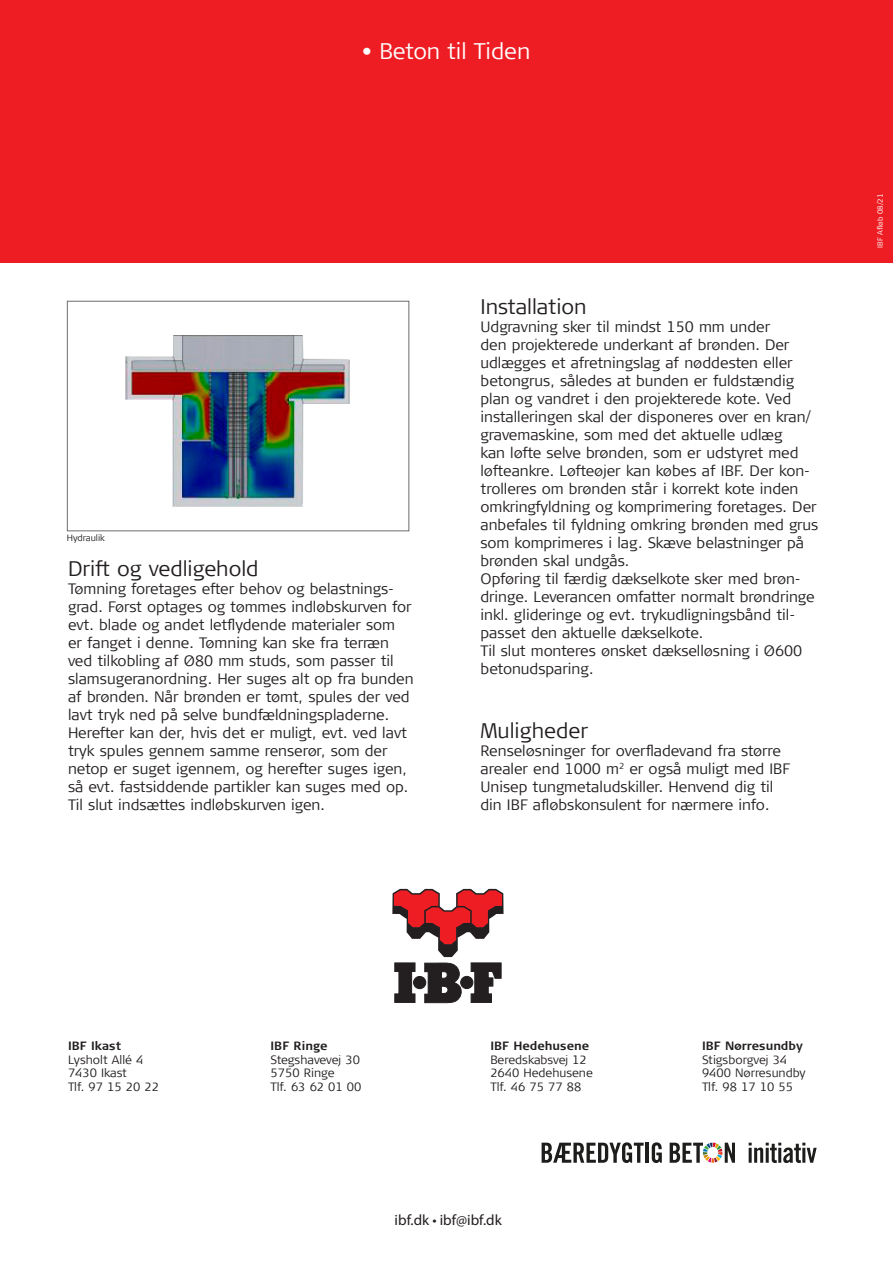
<style>
.page{position:relative;width:893px;height:1263px;background:#fff}
.page>*{position:absolute;margin:0;border:0;box-sizing:border-box;transform-origin:0 0}
.t1{font:300 22.5px "Signa Column";color:#fff}
.Br_dtekst{font:300 21px "Signa Column";color:#231f20}
.Br_dtekst-2{font:300 15px/18px "Signa Column";color:#231f20}
.t2{font:15px "Myriad Pro";color:#231f20}
.adresselinie{font:300 12px "Signa Column";color:#231f20}
.adresselinie-2{font:700 12px "Signa Column";color:#231f20}
.Br_dtekst-3{font:300 9px "Signa Column";color:#231f20}
.t3{font:300 7.5px "Signa Column";color:#fff}
</style>
<div class="page">
<div style="left:0;top:0;width:893px;height:263px;background:#ee1d23"></div>
<svg style="left:542px;top:1142px;width:102px;height:21px"></svg>
<hr style="left:646px;top:1143px;width:3px;height:20px;background:#1d1d1b">
<svg style="left:652px;top:1142px;width:10px;height:21px"></svg>
<svg style="left:749px;top:1143px;width:68px;height:20px"></svg>
<svg style="left:670px;top:1142px;width:65px;height:21px"></svg>
<svg style="left:392px;top:889px;width:111px;height:114px"></svg>
<img style="left:125px;top:335px;width:225px;height:172px">
<div style="left:67px;top:301px;width:342px;height:230px;border:1px solid #6c6d70"></div>
<p class="t1" style="left:362px;top:38px;width:170px">• Beton til Tiden</p>
<p class="Br_dtekst-3" style="left:67px;top:533px;width:39px">Hydraulik</p>
<p class="Br_dtekst" style="left:68px;top:557px;width:192px">Drift og vedligehold</p>
<p class="Br_dtekst-2" style="left:68px;top:580px;width:347px">Tømning foretages efter behov og belastnings&shy;grad. Først optages og tømmes indløbskurven for evt. blade og andet letflydende materialer som<br>er fanget i denne. Tømning kan ske fra terræn ved tilkobling af Ø80 mm studs, som passer til slamsugeranordning. Her suges alt op fra bunden af brønden. Når brønden er tømt, spules der ved lavt tryk ned på selve bundfældningspladerne.<br>Herefter kan der, hvis det er muligt, evt. ved lavt tryk spules gennem samme renserør, som der netop er suget igennem, og herefter suges igen, så evt. fastsiddende partikler kan suges med op.<br>Til slut indsættes indløbskurven igen.</p>
<p class="Br_dtekst" style="left:480px;top:295px;width:107px">Installation</p>
<p class="Br_dtekst-2" style="left:480px;top:318px;width:339px">Udgravning sker til mindst 150 mm under<br>den projekterede underkant af brønden. Der udlægges et afretningslag af nøddesten eller betongrus, således at bunden er fuldstændig plan og vandret i den projekterede kote. Ved installeringen skal der disponeres over en kran/ gravemaskine, som med det aktuelle udlæg<br>kan løfte selve brønden, som er udstyret med løfteankre. Løfteøjer kan købes af IBF. Der kon&shy;trolleres om brønden står i korrekt kote inden omkringfyldning og komprimering foretages. Der anbefales til fyldning omkring brønden med grus som komprimeres i lag. Skæve belastninger på brønden skal undgås.</p>
<p class="Br_dtekst-2" style="left:480px;top:570px;width:336px">Opføring til færdig dækselkote sker med brøn&shy;dringe. Leverancen omfatter normalt brøndringe inkl. glideringe og evt. trykudligningsbånd til&shy;passet den aktuelle dækselkote.</p>
<p class="Br_dtekst-2" style="left:480px;top:642px;width:323px">Til slut monteres ønsket dækselløsning i Ø600 betonudsparing.</p>
<p class="Br_dtekst" style="left:480px;top:719px;width:109px">Muligheder</p>
<p class="Br_dtekst-2" style="left:480px;top:742px;width:311px">Renseløsninger for overfladevand fra større arealer end 1000 m<sup>2</sup> er også muligt med IBF Unisep tungmetaludskiller. Henvend dig til din IBF afløbskonsulent for nærmere info.</p>
<p class="t3" style="left:876px;top:247px;width:56px;rotate:-90deg">IBF Afløb 08/21</p>
<p class="adresselinie-2" style="left:68px;top:1039px;width:55px">IBF Ikast</p>
<p class="adresselinie" style="left:68px;top:1053px;width:77px">Lysholt Allé 4</p>
<p class="adresselinie" style="left:68px;top:1066px;width:60px">7430 Ikast</p>
<p class="adresselinie" style="left:68px;top:1080px;width:92px">Tlf. 97 15 20 22</p>
<p class="adresselinie-2" style="left:271px;top:1039px;width:58px">IBF Ringe</p>
<p class="adresselinie" style="left:271px;top:1053px;width:91px">Stegshavevej 30</p>
<p class="adresselinie" style="left:271px;top:1066px;width:66px">5750 Ringe</p>
<p class="adresselinie" style="left:271px;top:1080px;width:92px">Tlf. 63 62 01 00</p>
<p class="adresselinie-2" style="left:490px;top:1039px;width:100px">IBF Hedehusene</p>
<p class="adresselinie" style="left:490px;top:1053px;width:98px">Beredskabsvej 12</p>
<p class="adresselinie" style="left:490px;top:1066px;width:104px">2640 Hedehusene</p>
<p class="adresselinie" style="left:490px;top:1080px;width:92px">Tlf. 46 75 77 88</p>
<p class="t2" style="left:395px;top:1210px;width:109px">ibf.dk • ibf@ibf.dk</p>
<p class="adresselinie-2" style="left:702px;top:1039px;width:102px">IBF Nørresundby</p>
<p class="adresselinie" style="left:702px;top:1053px;width:87px">Stigsborgvej 34</p>
<p class="adresselinie" style="left:702px;top:1066px;width:105px">9400 Nørresundby</p>
<p class="adresselinie" style="left:702px;top:1080px;width:92px">Tlf. 98 17 10 55</p>
</div>
